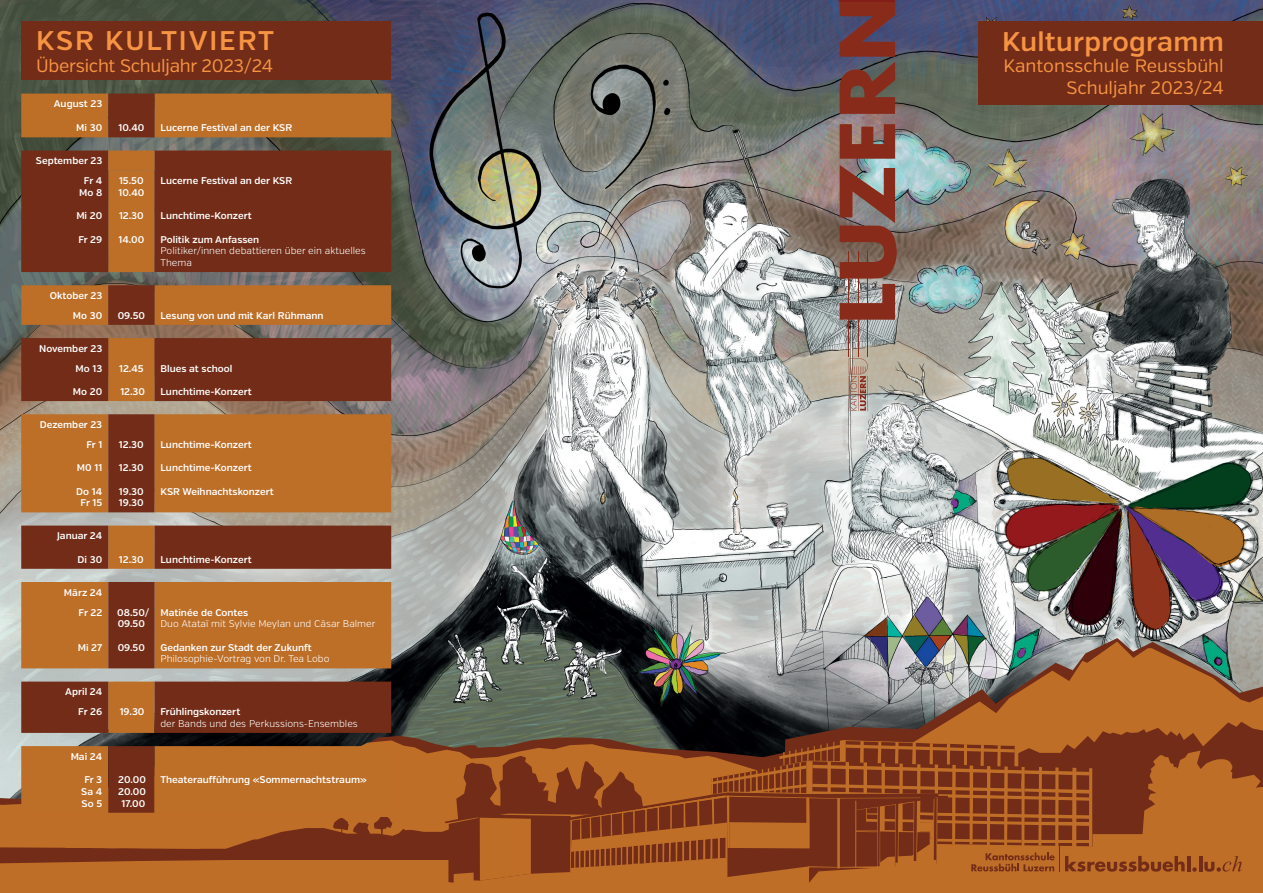
<style>
.page{position:relative;width:1263px;height:893px;background:#fff}
.page>*{position:absolute;margin:0;border:0;box-sizing:border-box;transform-origin:0 0}
.t1{font:600 27px "Verb";letter-spacing:.01em;color:#f79443}
.t2{font:600 27px "Verb";letter-spacing:.07em;color:#f79443}
.t3{font:18px/21.6px "Verb";color:#f79443;text-align:right}
.t4{font:600 9.75px/11.7px "Verb";color:#fff;text-align:right}
.t5{font:300 9.75px/11.7px "Verb";color:#fff}
</style>
<div class="page">
<img style="left:0;top:0;width:1263px;height:638px">
<div style="left:978px;top:21px;width:285px;height:84px;background:#722c17"></div>
<div style="left:21px;top:21px;width:370px;height:59px;background:#722c17"></div>
<svg style="left:21px;top:94px;width:370px;height:547px;background:#985a2f"></svg>
<svg style="left:108px;top:151px;width:283px;height:490px;background:#95542c"></svg>
<svg style="left:0;top:641px;width:1263px;height:252px;background:#945c34"></svg>
<svg style="left:840px;top:124px;width:55px;height:35px;background:#8c3f32"></svg>
<svg style="left:840px;top:165px;width:58px;height:155px;background:#8b584d"></svg>
<svg style="left:840px;top:1px;width:55px;height:113px;background:#753835"></svg>
<hr style="left:858px;top:252px;width:1px;height:105px;background:#892b1a">
<hr style="left:867px;top:252px;width:1px;height:105px;background:#892b1a">
<svg style="left:849px;top:359px;width:19px;height:52px"></svg>
<hr style="left:849px;top:252px;width:1px;height:105px;background:#892b1a">
<hr style="left:840px;top:0;width:55px;height:1px;background:#831d17">
<h1 class="t2" style="left:36px;top:25px;width:240px">KSR KULTIVIERT</h1>
<h2 class="t3" style="left:36px;top:55px;width:238px">Übersicht Schuljahr 2023/24</h2>
<p class="t4" style="left:54px;top:98px;width:50px">August 23</p>
<p class="t4" style="left:76px;top:122px;width:27px">Mi 30</p>
<p class="t4" style="left:118px;top:122px;width:27px">10.40</p>
<p class="t4" style="left:161px;top:122px;width:133px">Lucerne Festival an der KSR</p>
<p class="t4" style="left:36px;top:151px;width:68px;line-height:19.8px">September 23<br>Fr 4</p>
<p class="t4" style="left:79px;top:187px;width:25px">Mo 8</p>
<p class="t4" style="left:76px;top:210px;width:27px">Mi 20</p>
<p class="t4" style="left:78px;top:234px;width:25px">Fr 29</p>
<p class="t4" style="left:161px;top:175px;width:133px">Lucerne Festival an der KSR</p>
<p class="t4" style="left:161px;top:210px;width:93px">Lunchtime-Konzert</p>
<p class="t4" style="left:161px;top:234px;width:100px">Politik zum Anfassen</p>
<p class="t5" style="left:161px;top:245px;width:207px">Politiker/innen debattieren über ein aktuelles<br>Thema</p>
<p class="t4" style="left:118px;top:175px;width:27px;text-align:left">15.50<br>10.40</p>
<p class="t4" style="left:119px;top:210px;width:26px">12.30</p>
<p class="t4" style="left:118px;top:234px;width:27px">14.00</p>
<p class="t4" style="left:50px;top:286px;width:54px;line-height:19.8px">Oktober 23<br>Mo 30</p>
<p class="t4" style="left:39px;top:339px;width:64px;line-height:19.8px">November 23<br>Mo 13</p>
<p class="t4" style="left:73px;top:386px;width:31px">Mo 20</p>
<p class="t4" style="left:40px;top:415px;width:64px;line-height:19.8px">Dezember 23<br>Fr 1</p>
<p class="t4" style="left:77px;top:462px;width:27px">M0 11</p>
<p class="t4" style="left:76px;top:486px;width:27px;text-align:center">Do 14<br>Fr 15</p>
<p class="t4" style="left:118px;top:310px;width:29px">09.50</p>
<p class="t4" style="left:160px;top:310px;width:165px">Lesung von und mit Karl Rühmann</p>
<p class="t4" style="left:119px;top:363px;width:26px">12.45</p>
<p class="t4" style="left:120px;top:386px;width:26px">12.30</p>
<p class="t4" style="left:160px;top:363px;width:73px">Blues at school</p>
<p class="t4" style="left:160px;top:386px;width:93px">Lunchtime-Konzert</p>
<p class="t4" style="left:119px;top:439px;width:26px">12.30</p>
<p class="t4" style="left:119px;top:462px;width:26px">12.30</p>
<p class="t4" style="left:119px;top:486px;width:26px;text-align:left">19.30<br>19.30</p>
<p class="t4" style="left:160px;top:439px;width:93px">Lunchtime-Konzert</p>
<p class="t4" style="left:160px;top:462px;width:93px">Lunchtime-Konzert</p>
<p class="t4" style="left:160px;top:486px;width:115px">KSR Weihnachtskonzert</p>
<p class="t4" style="left:57px;top:530px;width:47px">Januar 24</p>
<p class="t4" style="left:78px;top:554px;width:26px">Di 30</p>
<p class="t4" style="left:119px;top:554px;width:26px">12.30</p>
<p class="t4" style="left:160px;top:554px;width:93px">Lunchtime-Konzert</p>
<p class="t4" style="left:64px;top:583px;width:40px;line-height:19.8px">März 24<br>Fr 22</p>
<p class="t4" style="left:78px;top:642px;width:26px">Mi 27</p>
<p class="t4" style="left:117px;top:606px;width:34px">08.50/</p>
<p class="t4" style="left:160px;top:606px;width:89px">Matinée de Contes</p>
<p class="t5" style="left:160px;top:618px;width:216px">Duo Atataï mit Sylvie Meylan und Cäsar Balmer</p>
<p class="t4" style="left:160px;top:642px;width:153px">Gedanken zur Stadt der Zukunft</p>
<p class="t5" style="left:160px;top:653px;width:171px">Philosophie-Vortrag von Dr. Tea Lobo</p>
<p class="t4" style="left:118px;top:618px;width:29px">09.50</p>
<p class="t4" style="left:118px;top:642px;width:29px">09.50</p>
<p class="t4" style="left:65px;top:682px;width:38px;line-height:19.8px">April 24<br>Fr 26</p>
<p class="t4" style="left:120px;top:706px;width:26px">19.30</p>
<p class="t4" style="left:160px;top:706px;width:81px">Frühlingskonzert</p>
<p class="t5" style="left:160px;top:718px;width:199px">der Bands und des Perkussions-Ensembles</p>
<p class="t4" style="left:71px;top:751px;width:33px">Mai 24</p>
<p class="t4" style="left:81px;top:774px;width:22px;text-align:center">Fr 3<br>Sa 4<br>So 5</p>
<p class="t4" style="left:118px;top:774px;width:29px;text-align:center">20.00<br>20.00<br>17.00</p>
<p class="t4" style="left:160px;top:774px;width:208px">Theateraufführung «Sommernachtstraum»</p>
<h1 class="t1" style="left:1002px;top:25px;width:223px">Kulturprogramm</h1>
<h2 class="t3" style="left:1003px;top:55px;width:222px">Kantonsschule Reussbühl<br>Schuljahr 2023/24</h2>
</div>
